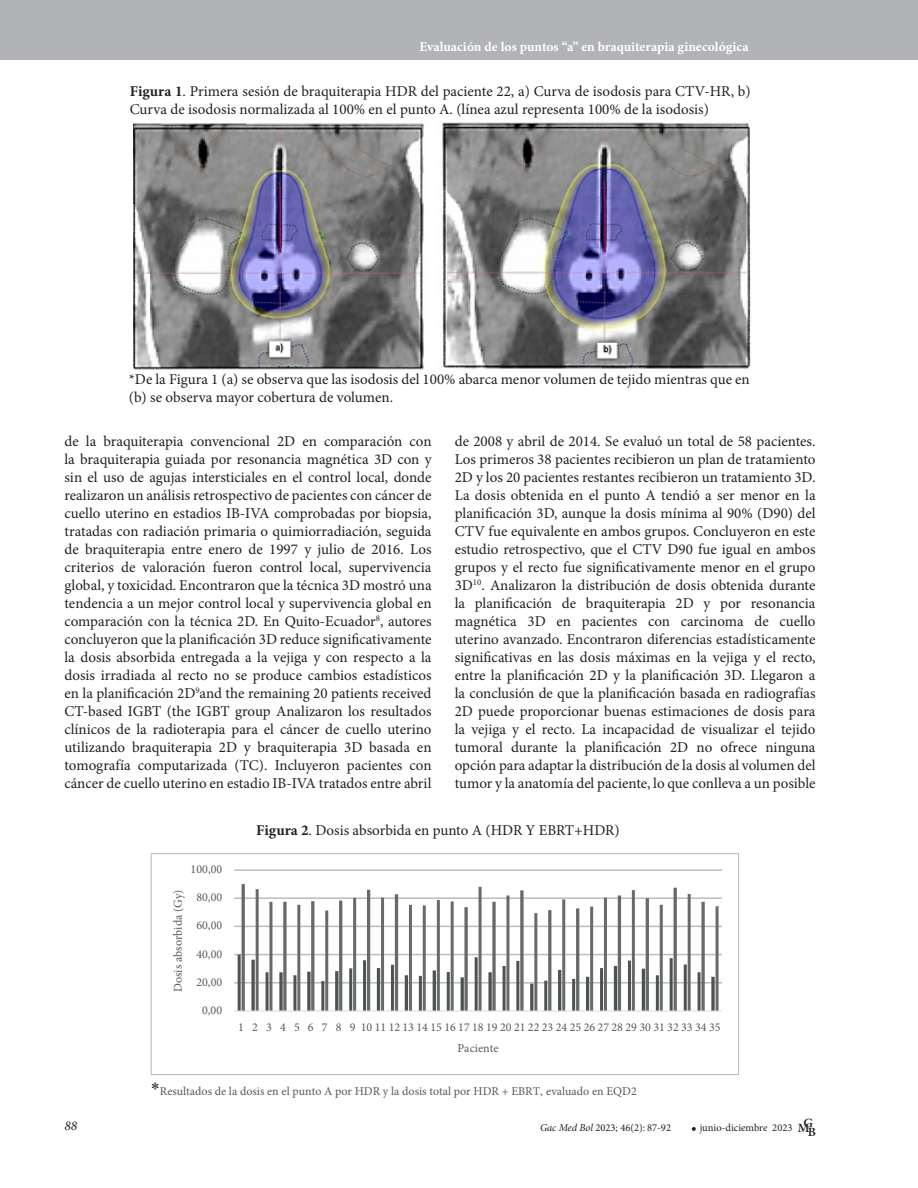
<style>
.page{position:relative;width:918px;height:1188px;background:#fff}
.page>*{position:absolute;margin:0;border:0;box-sizing:border-box;transform-origin:0 0}
.t1{font:15px/18px "Minion Pro";color:#231f20;text-align:justify}
.t2{font:700 13.5px "Minion Pro";color:#fff}
.t3{font:italic 13.5px "Minion Pro";color:#231f20}
.t4{font:600 12.6px "Minion Pro";color:#231f20;scale:1.05 1}
.t5{font:12px "Minion Pro";color:#57585a}
.t6{font:10.5px "Minion Pro";color:#231f20}
.s1{font-weight:700}
.s2{font-family:"Times New Roman";font-size:18px;color:#231f20}
.s3{font-style:italic}
</style>
<div class="page">
<div style="left:0;top:0;width:918px;height:60px;background:#b2b3b7"></div>
<svg style="left:692px;top:1127px;width:4px;height:4px"></svg>
<img style="left:133px;top:122px;width:617px;height:248px">
<div style="left:151px;top:853px;width:588px;height:222px;border:1px solid #bcbdc0"></div>
<hr style="left:234px;top:982px;width:488px;height:2px;background:#bbbdbd">
<hr style="left:234px;top:954px;width:488px;height:1px;background:#bbbdbd">
<hr style="left:234px;top:926px;width:488px;height:1px;background:#bbbdbd">
<hr style="left:234px;top:897px;width:488px;height:2px;background:#bbbdbd">
<hr style="left:234px;top:869px;width:488px;height:2px;background:#bbbdbd">
<hr style="left:238px;top:955px;width:3px;height:56px;background:#4f5252">
<svg style="left:251px;top:960px;width:4px;height:50px"></svg>
<hr style="left:266px;top:972px;width:3px;height:39px;background:#4f5252">
<svg style="left:279px;top:972px;width:4px;height:38px"></svg>
<hr style="left:293px;top:975px;width:3px;height:36px;background:#4f5252">
<svg style="left:307px;top:972px;width:4px;height:38px"></svg>
<hr style="left:321px;top:981px;width:3px;height:30px;background:#4f5252">
<hr style="left:335px;top:971px;width:3px;height:40px;background:#4f5252">
<hr style="left:349px;top:968px;width:3px;height:43px;background:#4f5252">
<hr style="left:363px;top:960px;width:3px;height:51px;background:#4f5252">
<hr style="left:377px;top:968px;width:3px;height:43px;background:#4f5252">
<hr style="left:391px;top:965px;width:3px;height:46px;background:#4f5252">
<hr style="left:405px;top:975px;width:3px;height:36px;background:#4f5252">
<hr style="left:419px;top:976px;width:3px;height:35px;background:#4f5252">
<hr style="left:433px;top:970px;width:3px;height:41px;background:#4f5252">
<hr style="left:447px;top:972px;width:3px;height:39px;background:#4f5252">
<hr style="left:461px;top:977px;width:3px;height:34px;background:#4f5252">
<hr style="left:475px;top:957px;width:3px;height:54px;background:#4f5252">
<svg style="left:488px;top:972px;width:4px;height:38px"></svg>
<hr style="left:503px;top:966px;width:3px;height:45px;background:#4f5252">
<hr style="left:516px;top:961px;width:3px;height:50px;background:#4f5252">
<hr style="left:530px;top:984px;width:3px;height:27px;background:#4f5252">
<hr style="left:544px;top:981px;width:3px;height:30px;background:#4f5252">
<hr style="left:558px;top:970px;width:3px;height:41px;background:#4f5252">
<hr style="left:572px;top:979px;width:3px;height:32px;background:#4f5252">
<hr style="left:586px;top:977px;width:3px;height:34px;background:#4f5252">
<hr style="left:600px;top:968px;width:3px;height:43px;background:#4f5252">
<hr style="left:614px;top:966px;width:3px;height:45px;background:#4f5252">
<hr style="left:628px;top:961px;width:3px;height:50px;background:#4f5252">
<hr style="left:642px;top:969px;width:3px;height:42px;background:#4f5252">
<hr style="left:656px;top:975px;width:3px;height:36px;background:#4f5252">
<hr style="left:670px;top:958px;width:3px;height:53px;background:#4f5252">
<hr style="left:684px;top:964px;width:3px;height:47px;background:#4f5252">
<hr style="left:698px;top:972px;width:3px;height:39px;background:#4f5252">
<svg style="left:711px;top:977px;width:4px;height:33px"></svg>
<hr style="left:242px;top:884px;width:3px;height:127px;background:#67696a">
<hr style="left:256px;top:889px;width:3px;height:122px;background:#67696a">
<hr style="left:269px;top:902px;width:3px;height:109px;background:#67696a">
<svg style="left:283px;top:902px;width:4px;height:108px"></svg>
<hr style="left:297px;top:905px;width:3px;height:106px;background:#67696a">
<hr style="left:311px;top:901px;width:3px;height:110px;background:#67696a">
<hr style="left:325px;top:910px;width:3px;height:101px;background:#67696a">
<hr style="left:339px;top:901px;width:3px;height:110px;background:#67696a">
<hr style="left:353px;top:898px;width:3px;height:113px;background:#67696a">
<hr style="left:367px;top:890px;width:3px;height:121px;background:#67696a">
<hr style="left:381px;top:898px;width:3px;height:113px;background:#67696a">
<hr style="left:395px;top:894px;width:3px;height:117px;background:#67696a">
<hr style="left:409px;top:905px;width:3px;height:106px;background:#67696a">
<hr style="left:423px;top:905px;width:3px;height:106px;background:#67696a">
<hr style="left:437px;top:900px;width:3px;height:111px;background:#67696a">
<hr style="left:451px;top:901px;width:3px;height:110px;background:#67696a">
<svg style="left:464px;top:907px;width:4px;height:103px"></svg>
<hr style="left:479px;top:887px;width:3px;height:124px;background:#67696a">
<svg style="left:492px;top:902px;width:4px;height:108px"></svg>
<hr style="left:506px;top:895px;width:3px;height:116px;background:#67696a">
<svg style="left:520px;top:890px;width:4px;height:120px"></svg>
<hr style="left:534px;top:913px;width:3px;height:98px;background:#67696a">
<hr style="left:548px;top:910px;width:3px;height:101px;background:#67696a">
<hr style="left:562px;top:899px;width:3px;height:112px;background:#67696a">
<hr style="left:576px;top:908px;width:3px;height:103px;background:#67696a">
<hr style="left:590px;top:907px;width:3px;height:104px;background:#67696a">
<hr style="left:604px;top:898px;width:3px;height:113px;background:#67696a">
<hr style="left:618px;top:895px;width:3px;height:116px;background:#67696a">
<hr style="left:632px;top:890px;width:3px;height:121px;background:#67696a">
<hr style="left:646px;top:898px;width:3px;height:113px;background:#67696a">
<hr style="left:660px;top:905px;width:3px;height:106px;background:#67696a">
<hr style="left:674px;top:888px;width:3px;height:123px;background:#67696a">
<hr style="left:688px;top:894px;width:3px;height:117px;background:#67696a">
<svg style="left:701px;top:902px;width:4px;height:108px"></svg>
<hr style="left:716px;top:906px;width:3px;height:105px;background:#67696a">
<hr style="left:234px;top:1010px;width:488px;height:2px;background:#dcdddf">
<p class="t2" style="left:419px;top:37px;width:331px">Evaluación de los puntos “a” en braquiterapia ginecológica</p>
<p class="t1" style="left:130px;top:82px;width:622px"><span class="s1">Figura 1</span>. Primera sesión de braquiterapia HDR del paciente 22, a) Curva de isodosis para CTV-HR, b)<br>Curva de isodosis normalizada al 100% en el punto A. (línea azul representa 100% de la isodosis)</p>
<p class="t1" style="left:129px;top:370px;width:622px">*De la Figura 1 (a) se observa que las isodosis del 100% abarca menor volumen de tejido mientras que en (b) se observa mayor cobertura de volumen.</p>
<p class="t1" style="left:64px;top:432px;width:369px">de la braquiterapia convencional 2D en comparación con la braquiterapia guiada por resonancia magnética 3D con y sin el uso de agujas intersticiales en el control local, donde realizaron un análisis retrospectivo de pacientes con cáncer de cuello uterino en estadios IB-IVA comprobadas por biopsia, tratadas con radiación primaria o quimiorradiación, seguida de braquiterapia entre enero de 1997 y julio de 2016. Los criterios de valoración fueron control local, supervivencia global, y toxicidad. Encontraron que la técnica 3D mostró una tendencia a un mejor control local y supervivencia global en comparación con la técnica 2D. En Quito-Ecuador<sup>8</sup>, autores concluyeron que la planificación 3D reduce significativamente la dosis absorbida entregada a la vejiga y con respecto a la dosis irradiada al recto no se produce cambios estadísticos en la planificación 2D<sup>9</sup>and the remaining 20 patients received CT-based IGBT (the IGBT group Analizaron los resultados clínicos de la radioterapia para el cáncer de cuello uterino utilizando braquiterapia 2D y braquiterapia 3D basada en tomografía computarizada (TC). Incluyeron pacientes con cáncer de cuello uterino en estadio IB-IVA tratados entre abril</p>
<p class="t1" style="left:455px;top:432px;width:362px">de 2008 y abril de 2014. Se evaluó un total de 58 pacientes.<br>Los primeros 38 pacientes recibieron un plan de tratamiento 2D y los 20 pacientes restantes recibieron un tratamiento 3D.<br>La dosis obtenida en el punto A tendió a ser menor en la planificación 3D, aunque la dosis mínima al 90% (D90) del CTV fue equivalente en ambos grupos. Concluyeron en este estudio retrospectivo, que el CTV D90 fue igual en ambos grupos y el recto fue significativamente menor en el grupo 3D<sup>10</sup>. Analizaron la distribución de dosis obtenida durante la planificación de braquiterapia 2D y por resonancia magnética 3D en pacientes con carcinoma de cuello uterino avanzado. Encontraron diferencias estadísticamente significativas en las dosis máximas en la vejiga y el recto, entre la planificación 2D y la planificación 3D. Llegaron a la conclusión de que la planificación basada en radiografías 2D puede proporcionar buenas estimaciones de dosis para la vejiga y el recto. La incapacidad de visualizar el tejido tumoral durante la planificación 2D no ofrece ninguna opción para adaptar la distribución de la dosis al volumen del tumor y la anatomía del paciente, lo que conlleva a un posible</p>
<p class="t5" style="left:191px;top:861px;width:33px">100,00</p>
<p class="t5" style="left:170px;top:992px;width:104px;rotate:-90deg">Dosis absorbida (Gy)</p>
<p class="t5" style="left:196px;top:889px;width:27px">80,00</p>
<p class="t5" style="left:196px;top:917px;width:27px">60,00</p>
<p class="t5" style="left:196px;top:946px;width:27px">40,00</p>
<p class="t5" style="left:196px;top:974px;width:27px">20,00</p>
<p class="t5" style="left:202px;top:1002px;width:22px">0,00</p>
<p class="t1" style="left:256px;top:821px;width:365px"><span class="s1">Figura 2</span>. Dosis absorbida en punto A (HDR Y EBRT+HDR)</p>
<p class="t5" style="left:238px;top:1019px;width:484px">1 2 3 4 5 6 7 8 9 1011121314151617181920212223242526272829303132333435</p>
<p class="t5" style="left:457px;top:1040px;width:43px">Paciente</p>
<p class="t5" style="left:151px;top:1083px;width:487px"><span class="s2">*</span>Resultados de la dosis en el punto A por HDR y la dosis total por HDR + EBRT, evaluado en EQD2</p>
<p class="t3" style="left:64px;top:1116px;width:14px">88</p>
<p class="t4" style="left:798px;top:1116px;width:16px">MG</p>
<p class="t6" style="left:540px;top:1121px;width:132px"><span class="s3">Gac Med Bol</span> 2023; 46(2): 87-92</p>
<p class="t6" style="left:700px;top:1121px;width:94px">junio-diciembre 2023</p>
<p class="t4" style="left:808px;top:1123px;width:9px">B</p>
</div>
